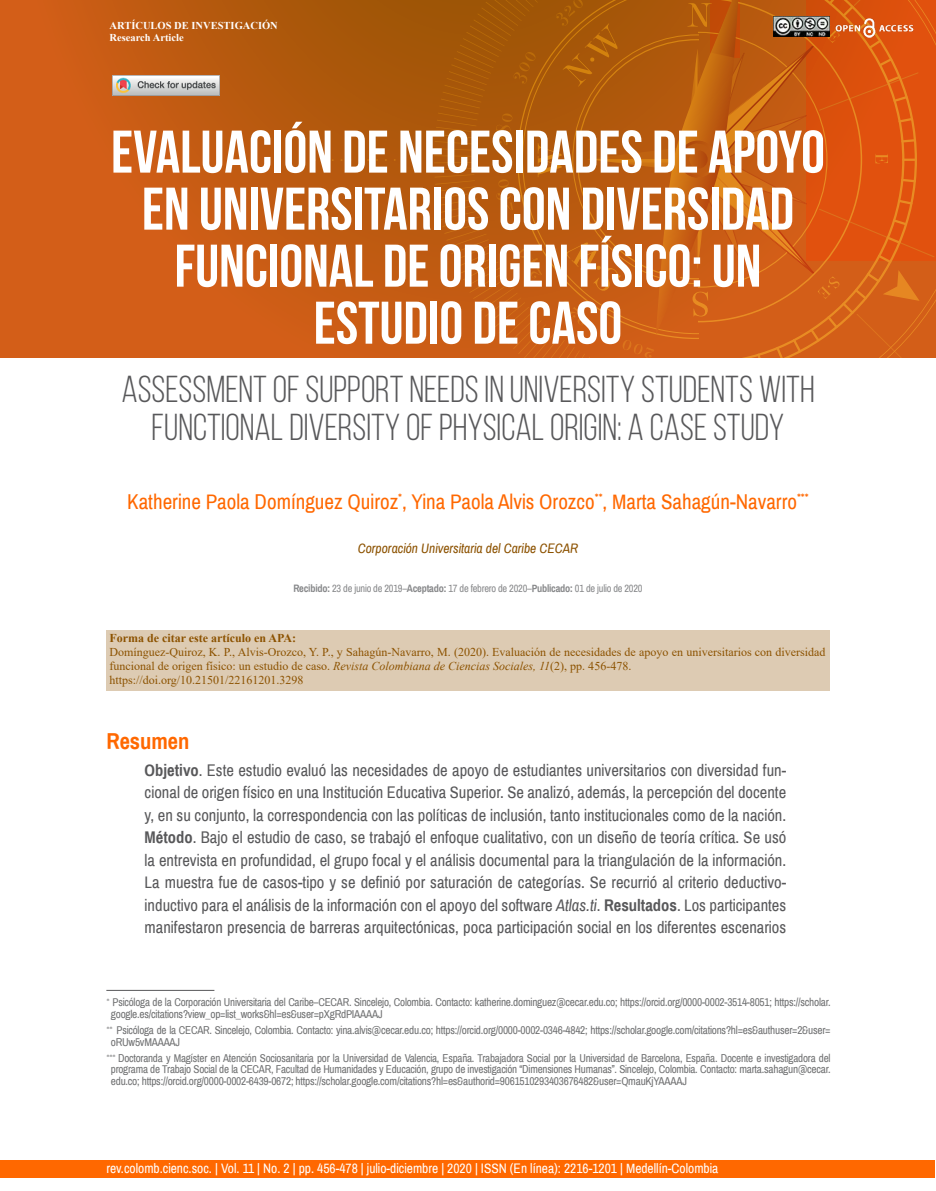
<style>
.page{position:relative;width:936px;height:1191px;background:#fff}
.page>*{position:absolute;margin:0;border:0;box-sizing:border-box;transform-origin:0 0}
.t1{font:700 60px/57px "Bebas Neue";color:#fff;text-align:center}
.t2{font:37.5px/37.5px "Bebas Neue";color:#58585a;text-align:center}
.t3{font:700 22.5px "Archivo Narrow";color:#ff6800}
.t4{font:21px "Archivo Narrow";color:#ff6800}
.t5{font:16.5px/22.5px "Archivo Narrow";color:#58585a;text-align:justify}
.t6{font:13.5px "Archivo Narrow";color:#fff}
.t7{font:italic 13.5px "Archivo Narrow";color:#8c5200}
.t8{font:12px/13.8px "Times New Roman";color:#8c5200}
.t9{font:700 12px "Times New Roman";color:#8c5200}
.t10{font:11.25px/11.7px "Archivo Narrow";letter-spacing:-.02em;color:#707172}
.t11{font:10.5px "Archivo Narrow";letter-spacing:-.02em;color:#87888a}
.t12{font:700 10.5px/12px "Times New Roman";color:#fff}
.s1{font-weight:700}
.s2{font-style:italic}
</style>
<div class="page">
<div style="left:1px;top:1160px;width:933px;height:18px;background:#ff6800"></div>
<svg style="left:0;top:0;width:434px;height:357px;background:#c45b13"></svg>
<svg style="left:323px;top:160px;width:90px;height:1px"></svg>
<svg style="left:434px;top:0;width:62px;height:357px;background:#b4590d"></svg>
<svg style="left:496px;top:0;width:439px;height:358px;background:#c85c11"></svg>
<img style="left:834px;top:17px;width:80px;height:21px">
<img style="left:773px;top:17px;width:56px;height:19px">
<div style="left:106px;top:630px;width:723px;height:19px;background:#ddcbb3"></div>
<div style="left:106px;top:643px;width:723px;height:34px;background:#ddcbb3"></div>
<div style="left:106px;top:671px;width:723px;height:19px;background:#ddcbb3"></div>
<hr style="left:106px;top:990px;width:108px;height:1px;background:#58585a">
<img style="left:112px;top:76px;width:107px;height:20px">
<p class="t12" style="left:109px;top:19px;width:170px">ARTÍCULOS DE INVESTIGACIÓN<br>Research Article</p>
<h1 class="t1" style="left:111px;top:123px;width:715px">EVALUACIÓN DE NECESIDADES DE APOYO<br>EN UNIVERSITARIOS CON DIVERSIDAD<br>FUNCIONAL DE ORIGEN FÍSICO: UN<br>ESTUDIO DE CASO</h1>
<h2 class="t2" style="left:121px;top:370px;width:694px">ASSESSMENT OF SUPPORT NEEDS IN UNIVERSITY STUDENTS WITH<br>FUNCTIONAL DIVERSITY OF PHYSICAL ORIGIN: A CASE STUDY</h2>
<h3 class="t4" style="left:127px;top:489px;width:683px">Katherine Paola Domínguez Quiroz<sup>*</sup>, Yina Paola Alvis Orozco<sup>**</sup>, Marta Sahagún-Navarro<sup>***</sup></h3>
<p class="t7" style="left:358px;top:540px;width:222px">Corporación Universitaria del Caribe CECAR</p>
<p class="t11" style="left:293px;top:582px;width:351px"><span class="s1">Recibido:</span> 23 de junio de 2019–<span class="s1">Aceptado:</span> 17 de febrero de 2020–<span class="s1">Publicado:</span> 01 de julio de 2020</p>
<p class="t9" style="left:109px;top:629px;width:188px">Forma de citar este artículo en APA:</p>
<p class="t8" style="left:109px;top:645px;width:717px">Domínguez-Quiroz, K. P., Alvis-Orozco, Y. P., y Sahagún-Navarro, M. (2020). Evaluación de necesidades de apoyo en universitarios con diversidad funcional de origen físico: un estudio de caso. <span class="s2">Revista Colombiana de Ciencias Sociales, 11</span>(2), pp. 456-478. https://doi.org/10.21501/22161201.3298</p>
<h3 class="t3" style="left:106px;top:727px;width:85px">Resumen</h3>
<p class="t5" style="left:145px;top:759px;width:643px"><span class="s1">Objetivo</span>. Este estudio evaluó las necesidades de apoyo de estudiantes universitarios con diversidad fun&shy;cional de origen físico en una Institución Educativa Superior. Se analizó, además, la percepción del docente y, en su conjunto, la correspondencia con las políticas de inclusión, tanto institucionales como de la nación.<br><span class="s1">Método</span>. Bajo el estudio de caso, se trabajó el enfoque cualitativo, con un diseño de teoría crítica. Se usó la entrevista en profundidad, el grupo focal y el análisis documental para la triangulación de la información.<br>La muestra fue de casos-tipo y se definió por saturación de categorías. Se recurrió al criterio deductivo&shy;inductivo para el análisis de la información con el apoyo del software <span class="s2">Atlas.ti</span>. <span class="s1">Resultados</span>. Los participantes manifestaron presencia de barreras arquitectónicas, poca participación social en los diferentes escenarios</p>
<p class="t10" style="left:111px;top:996px;width:721px;text-indent:-5px">∗ Psicóloga de la Corporación Universitaria del Caribe–CECAR. Sincelejo, Colombia. Contacto: katherine.dominguez@cecar.edu.co; https://orcid.org/0000-0002-3514-8051; https://scholar. google.es/citations?view_op=list_works&amp;hl=es&amp;user=pXgRdPIAAAAJ</p>
<p class="t10" style="left:111px;top:1024px;width:721px;text-indent:-4px">∗∗ Psicóloga de la CECAR. Sincelejo, Colombia. Contacto: yina.alvis@cecar.edu.co; https://orcid.org/0000-0002-0346-4842; https://scholar.google.com/citations?hl=es&amp;authuser=2&amp;user= oRUw5vMAAAAJ</p>
<p class="t10" style="left:111px;top:1052px;width:721px;text-align:justify;text-indent:-5px">∗∗∗ Doctoranda y Magíster en Atención Sociosanitaria por la Universidad de Valencia, España. Trabajadora Social por la Universidad de Barcelona, España. Docente e investigadora del programa de Trabajo Social de la CECAR, Facultad de Humanidades y Educación, grupo de investigación “Dimensiones Humanas”. Sincelejo, Colombia. Contacto: marta.sahagun@cecar. edu.co; https://orcid.org/0000-0002-6439-0672; https://scholar.google.com/citations?hl=es&amp;authorid=9061510293403676482&amp;user=QmauKjYAAAAJ</p>
<p class="t6" style="left:106px;top:1160px;width:613px">rev.colomb.cienc.soc. | Vol. 11 | No. 2 | pp. 456-478 | julio-diciembre | 2020 | ISSN (En línea): 2216-1201 | Medellín-Colombia</p>
</div>
